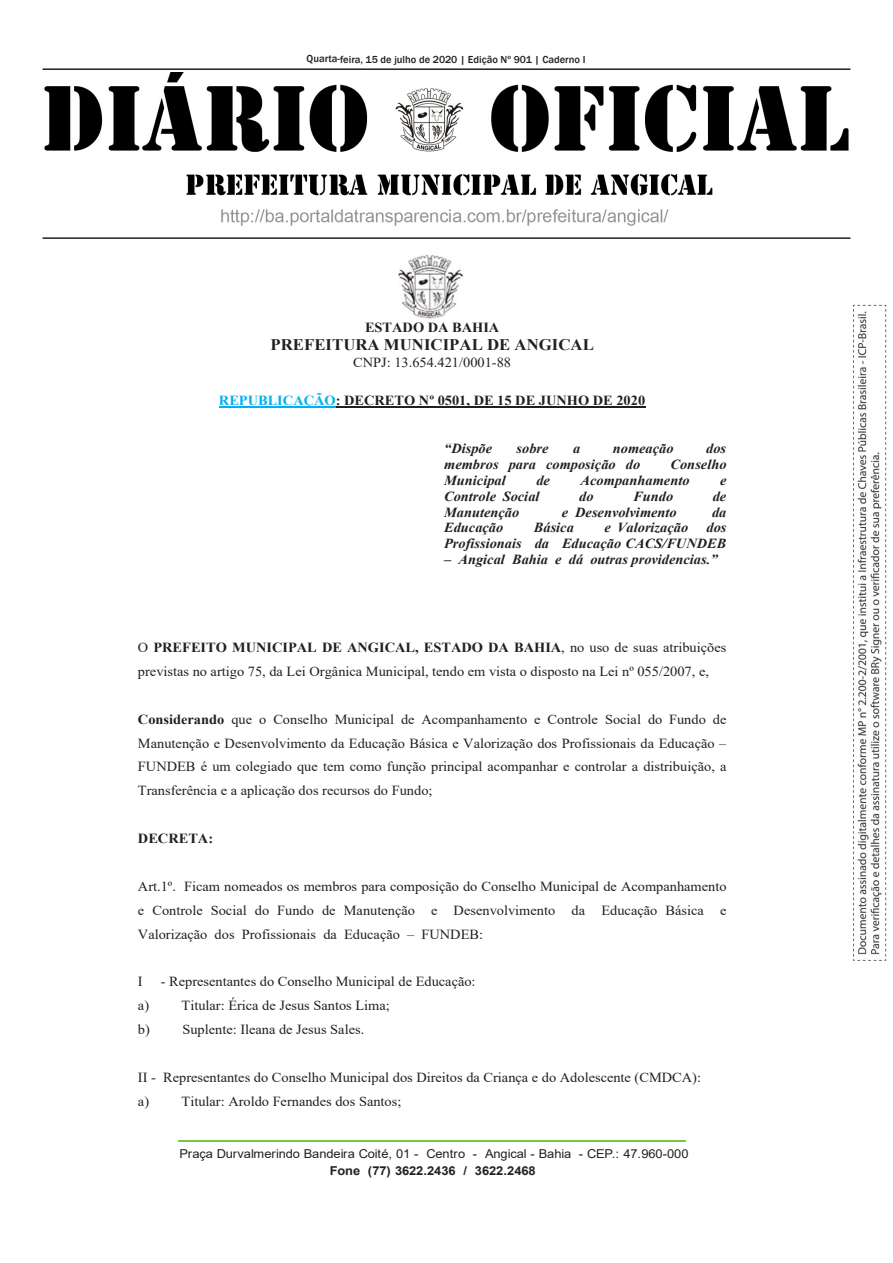
<style>
.page{position:relative;width:893px;height:1263px;background:#fff}
.page>*{position:absolute;margin:0;border:0;box-sizing:border-box;transform-origin:0 0}
.t1{font:700 16.2px "Times New Roman";color:#231f20;scale:1.04 1}
.t2{font:13.8px/23.9px "Times New Roman";color:#231f20;scale:1.04 1}
.t3{font:italic 700 13.8px/15.9px "Times New Roman";color:#231f20;text-align:right;scale:1.04 1}
.t4{font:700 13.8px "Times New Roman";color:#231f20;scale:1.04 1}
.t5{font:12.3px/17.2px "Arial";letter-spacing:-.005em;color:#24211d;text-align:center;scale:1.05 1}
.Rodapé{font:500 10.5px "Franklin Gothic";color:#231f20}
.s1{color:#00b0f0}
.s2{font-weight:700}
</style>
<div class="page">
<img style="left:44px;top:72px;width:805px;height:154px">
<hr style="left:43px;top:237px;width:807px;height:2px;background:#231f20">
<hr style="left:43px;top:68px;width:807px;height:2px;background:#231f20">
<hr style="left:179px;top:1140px;width:506px;height:2px;background:#6ac335">
<img style="left:399px;top:255px;width:65px;height:64px">
<hr style="left:219px;top:407px;width:117px;height:1px;background:#00b0f0">
<hr style="left:336px;top:407px;width:309px;height:1px;background:#231f20">
<img style="left:853px;top:304px;width:34px;height:657px">
<p class="Rodapé" style="left:307px;top:53px;width:280px">Quarta-feira, 15 de julho de 2020 | Edição Nº 901 | Caderno I</p>
<p class="t4" style="left:365px;top:318px;width:131px">ESTADO DA BAHIA</p>
<p class="t1" style="left:271px;top:333px;width:312px">PREFEITURA MUNICIPAL DE ANGICAL</p>
<p class="t2" style="left:353px;top:350px;width:153px">CNPJ: 13.654.421/0001-88</p>
<p class="t4" style="left:219px;top:390px;width:411px"><span class="s1">REPUBLICAÇÃO</span>: DECRETO Nº 0501, DE 15 DE JUNHO DE 2020</p>
<p class="t3" style="left:444px;top:440px;width:48px">“Dispõe</p>
<p class="t3" style="left:517px;top:440px;width:32px">sobre</p>
<p class="t3" style="left:573px;top:440px;width:8px">a</p>
<p class="t3" style="left:613px;top:440px;width:60px">nomeação</p>
<p class="t3" style="left:706px;top:440px;width:21px">dos</p>
<p class="t3" style="left:444px;top:456px;width:190px">membros para composição do</p>
<p class="t3" style="left:670px;top:456px;width:55px">Conselho</p>
<p class="t3" style="left:444px;top:472px;width:61px">Municipal</p>
<p class="t3" style="left:536px;top:472px;width:15px">de</p>
<p class="t3" style="left:581px;top:472px;width:106px">Acompanhamento</p>
<p class="t3" style="left:720px;top:472px;width:8px">e</p>
<p class="t3" style="left:444px;top:488px;width:93px">Controle Social</p>
<p class="t3" style="left:579px;top:488px;width:15px">do</p>
<p class="t3" style="left:633px;top:488px;width:40px">Fundo</p>
<p class="t3" style="left:713px;top:488px;width:14px">de</p>
<p class="t3" style="left:444px;top:504px;width:74px">Manutenção</p>
<p class="t3" style="left:562px;top:504px;width:112px">e Desenvolvimento</p>
<p class="t3" style="left:712px;top:504px;width:15px">da</p>
<p class="t3" style="left:444px;top:519px;width:58px">Educação</p>
<p class="t3" style="left:534px;top:519px;width:40px">Básica</p>
<p class="t3" style="left:604px;top:519px;width:82px">e Valorização</p>
<p class="t3" style="left:444px;top:519px;width:273px">dos<br>Profissionais da Educação CACS/FUNDEB</p>
<p class="t3" style="left:444px;top:551px;width:264px">– Angical Bahia e dá outras providencias.”</p>
<p class="t2" style="left:138px;top:635px;width:567px">O <span class="s2">PREFEITO MUNICIPAL DE ANGICAL, ESTADO DA BAHIA</span>, no uso de suas atribuições previstas no artigo 75, da Lei Orgânica Municipal, tendo em vista o disposto na Lei nº 055/2007, e,</p>
<p class="t2" style="left:138px;top:707px;width:567px;text-align:justify"><span class="s2">Considerando</span> que o Conselho Municipal de Acompanhamento e Controle Social do Fundo de Manutenção e Desenvolvimento da Educação Básica e Valorização dos Profissionais da Educação – FUNDEB é um colegiado que tem como função principal acompanhar e controlar a distribuição, a Transferência e a aplicação dos recursos do Fundo;</p>
<p class="t4" style="left:138px;top:828px;width:74px">DECRETA:</p>
<p class="t2" style="left:138px;top:874px;width:567px;text-align:justify">Art.1º. Ficam nomeados os membros para composição do Conselho Municipal de Acompanhamento e Controle Social do Fundo de Manutenção e Desenvolvimento da Educação Básica e Valorização dos Profissionais da Educação – FUNDEB:</p>
<p class="t2" style="left:138px;top:969px;width:6px">I</p>
<p class="t2" style="left:138px;top:969px;width:326px;text-indent:23px">- Representantes do Conselho Municipal de Educação: a) Titular: Érica de Jesus Santos Lima;<br>b) Suplente: Ileana de Jesus Sales.</p>
<p class="t2" style="left:138px;top:1065px;width:543px">II - Representantes do Conselho Municipal dos Direitos da Criança e do Adolescente (CMDCA): a) Titular: Aroldo Fernandes dos Santos;</p>
<p class="t5" style="left:179px;top:1145px;width:486px">Praça Durvalmerindo Bandeira Coité, 01 - Centro - Angical - Bahia - CEP.: 47.960-000<br><span class="s2">Fone (77) 3622.2436 / 3622.2468</span></p>
</div>
